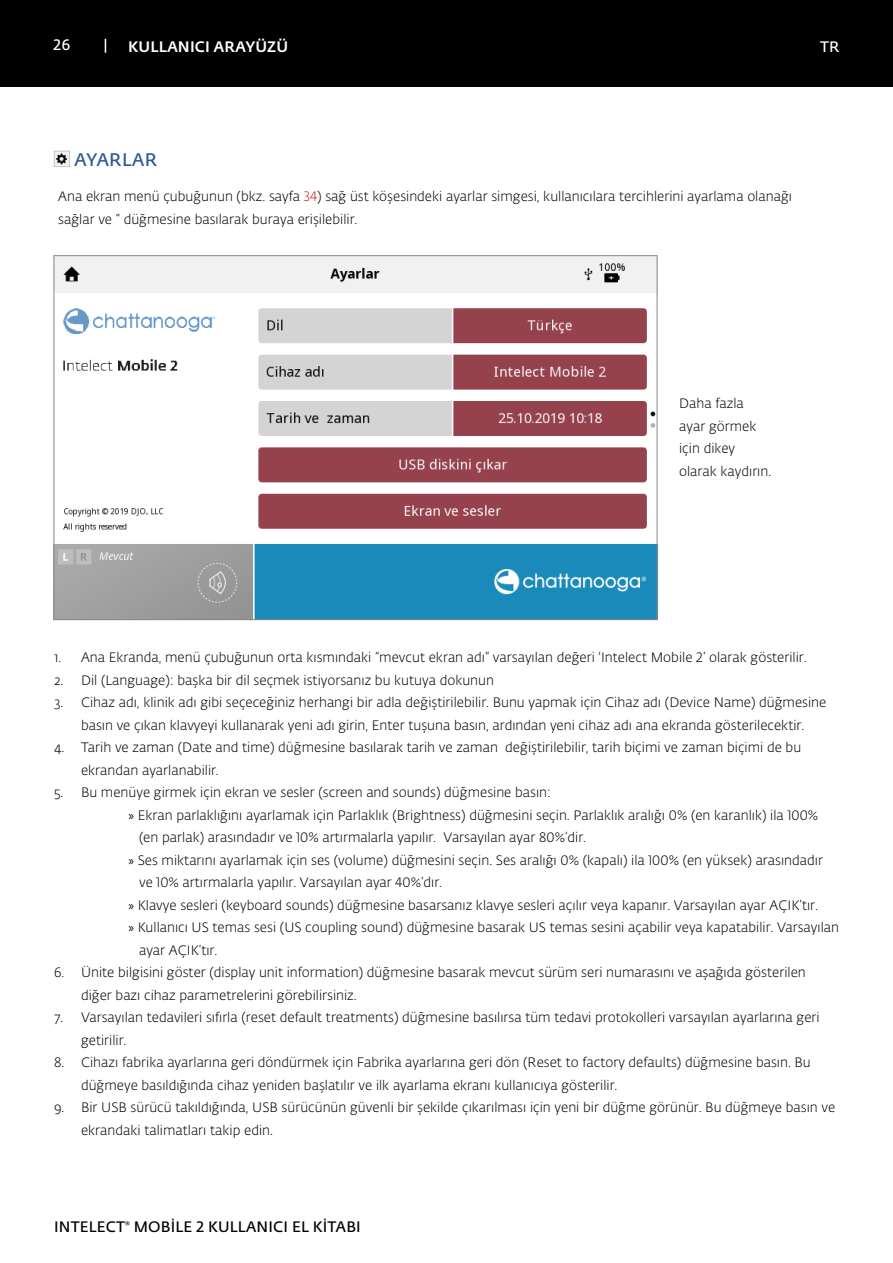
<style>
.page{position:relative;width:893px;height:1263px;background:#fff}
.page>*{position:absolute;margin:0;border:0;box-sizing:border-box;transform-origin:0 0}
.Sub_title{font:600 18px "Fedra Sans Alt Pro";letter-spacing:.01em;color:#2b5898}
.t1{font:600 15px "Fedra Sans Alt Pro";letter-spacing:.01em;color:#000}
.t2{font:500 15px "Fedra Sans Alt Pro";letter-spacing:.01em;color:#fff}
.t3{font:600 15px "Fedra Sans Alt Pro";color:#fff}
.Basic_Body{font:300 13.5px/22.5px "Fedra Sans Alt Pro";color:#000}
.s1{color:#cd1719}
.s2{font-family:"Myriad Pro";font-weight:400}
</style>
<div class="page">
<div style="left:0;top:0;width:893px;height:87px;background:#000"></div>
<svg style="left:105px;top:39px;width:1px;height:14px"></svg>
<img style="left:56px;top:153px;width:12px;height:12px">
<div style="left:54px;top:151px;width:16px;height:16px;border:1px solid #c6c6c6"></div>
<img style="left:56px;top:257px;width:599px;height:361px">
<p class="t3" style="left:53px;top:34px;width:19px">26</p>
<p class="t2" style="left:128px;top:35px;width:162px">KULLANICI ARAYÜZÜ</p>
<p class="t3" style="left:820px;top:36px;width:21px">TR</p>
<p class="Sub_title" style="left:74px;top:146px;width:85px">AYARLAR</p>
<p class="Basic_Body" style="left:58px;top:185px;width:735px">Ana ekran menü çubuğunun (bkz. sayfa <span class="s1">34</span>) sağ üst köşesindeki ayarlar simgesi, kullanıcılara tercihlerini ayarlama olanağı sağlar ve “ düğmesine basılarak buraya erişilebilir.</p>
<p class="Basic_Body" style="left:679px;top:392px;width:94px">Daha fazla ayar görmek için dikey olarak kaydırın.</p>
<p class="Basic_Body" style="left:54px;top:646px;width:754px">1. Ana Ekranda, menü çubuğunun orta kısmındaki “mevcut ekran adı” varsayılan değeri 'Intelect Mobile 2’ olarak gösterilir.</p>
<p class="Basic_Body" style="left:54px;top:669px;width:441px">2. Dil (Language): başka bir dil seçmek istiyorsanız bu kutuya dokunun</p>
<p class="Basic_Body" style="left:54px;top:691px;width:774px;text-align:center">3. Cihaz adı, klinik adı gibi seçeceğiniz herhangi bir adla değiştirilebilir. Bunu yapmak için Cihaz adı (Device Name) düğmesine basın ve çıkan klavyeyi kullanarak yeni adı girin, Enter tuşuna basın, ardından yeni cihaz adı ana ekranda gösterilecektir.</p>
<p class="Basic_Body" style="left:81px;top:736px;width:722px;text-indent:-27px">4. Tarih ve zaman (Date and time) düğmesine basılarak tarih ve zaman değiştirilebilir, tarih biçimi ve zaman biçimi de bu ekrandan ayarlanabilir.</p>
<p class="Basic_Body" style="left:54px;top:781px;width:499px">5. Bu menüye girmek için ekran ve sesler (screen and sounds) düğmesine basın:</p>
<p class="Basic_Body" style="left:139px;top:804px;width:681px;text-indent:-11px"><span class="s2">»</span> Ekran parlaklığını ayarlamak için Parlaklık (Brightness) düğmesini seçin. Parlaklık aralığı 0% (en karanlık) ila 100% (en parlak) arasındadır ve 10% artırmalarla yapılır. Varsayılan ayar 80%’dir.</p>
<p class="Basic_Body" style="left:139px;top:849px;width:685px;text-indent:-11px"><span class="s2">»</span> Ses miktarını ayarlamak için ses (volume) düğmesini seçin. Ses aralığı 0% (kapalı) ila 100% (en yüksek) arasındadır ve 10% artırmalarla yapılır. Varsayılan ayar 40%’dır.</p>
<p class="Basic_Body" style="left:128px;top:894px;width:691px"><span class="s2">»</span> Klavye sesleri (keyboard sounds) düğmesine basarsanız klavye sesleri açılır veya kapanır. Varsayılan ayar AÇIK’tır.</p>
<p class="Basic_Body" style="left:139px;top:916px;width:701px;text-indent:-11px"><span class="s2">»</span> Kullanıcı US temas sesi (US coupling sound) düğmesine basarak US temas sesini açabilir veya kapatabilir. Varsayılan ayar AÇIK’tır.</p>
<p class="Basic_Body" style="left:81px;top:961px;width:726px;text-indent:-27px">6. Ünite bilgisini göster (display unit information) düğmesine basarak mevcut sürüm seri numarasını ve aşağıda gösterilen diğer bazı cihaz parametrelerini görebilirsiniz.</p>
<p class="Basic_Body" style="left:81px;top:1006px;width:740px;text-indent:-27px">7. Varsayılan tedavileri sıfırla (reset default treatments) düğmesine basılırsa tüm tedavi protokolleri varsayılan ayarlarına geri getirilir.</p>
<p class="Basic_Body" style="left:81px;top:1051px;width:731px;text-indent:-27px">8. Cihazı fabrika ayarlarına geri döndürmek için Fabrika ayarlarına geri dön (Reset to factory defaults) düğmesine basın. Bu düğmeye basıldığında cihaz yeniden başlatılır ve ilk ayarlama ekranı kullanıcıya gösterilir.</p>
<p class="Basic_Body" style="left:81px;top:1096px;width:756px;text-indent:-27px">9. Bir USB sürücü takıldığında, USB sürücünün güvenli bir şekilde çıkarılması için yeni bir düğme görünür. Bu düğmeye basın ve ekrandaki talimatları takip edin.</p>
<p class="t1" style="left:54px;top:1216px;width:308px">INTELECT<sup>®</sup> MOBILE 2 KULLANICI EL KITABI</p>
</div>
